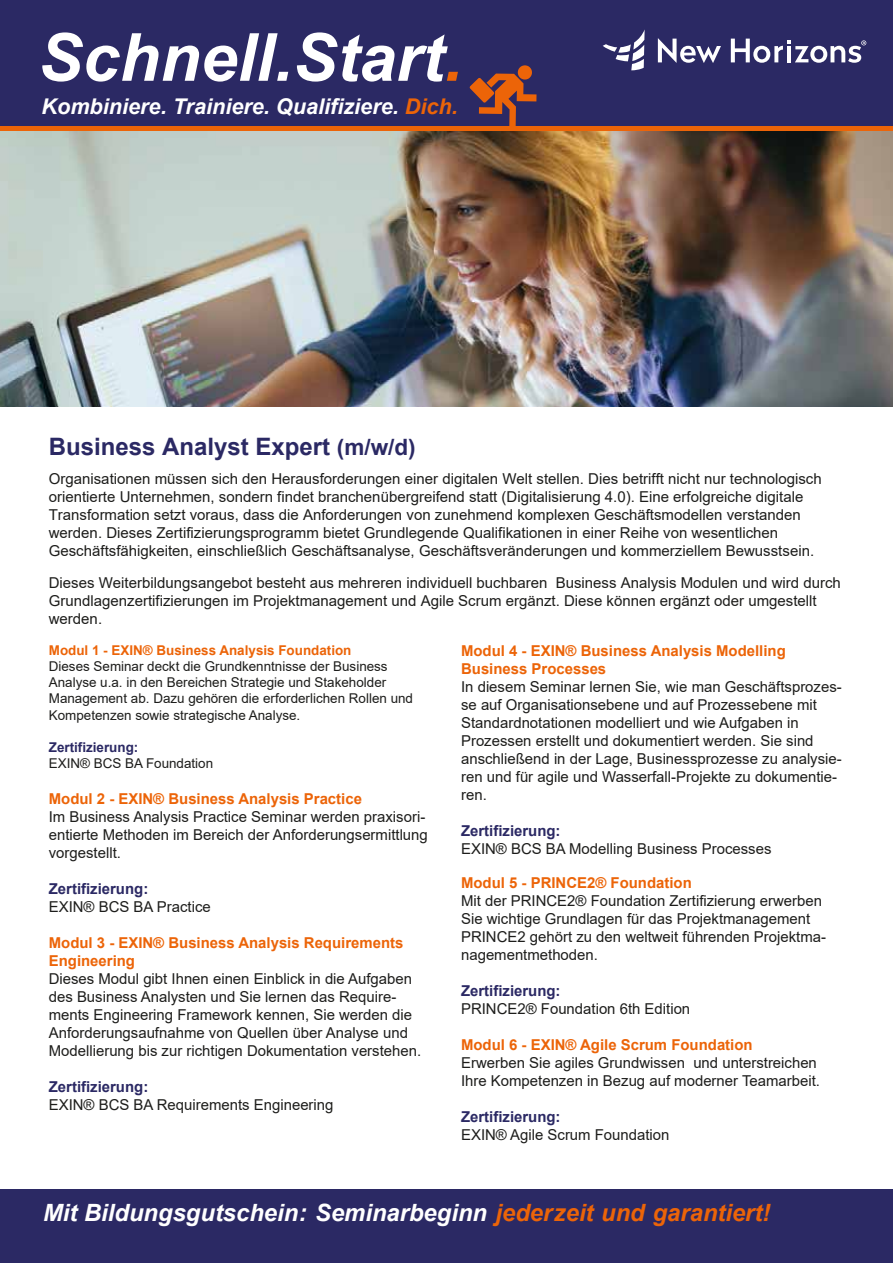
<style>
.page{position:relative;width:893px;height:1263px;background:#fff}
.page>*{position:absolute;margin:0;border:0;box-sizing:border-box;transform-origin:0 0}
.t1{font:italic 700 66.45px "Arial";color:#fff}
.t2{font:700 24px "Arial";color:#2b2964}
.t3{font:italic 700 23.85px "Arial";color:#fff}
.t4{font:italic 700 21.6px "Arial";color:#fff}
.t5{font:15px/18px "Arial";color:#1d1d1b}
.t6{font:700 15px/18px "Arial";color:#ec6408}
.t7{font:700 15px "Arial";color:#2b2964}
.t8{font:13.5px/16.2px "Arial";color:#1d1d1b}
.t9{font:700 13.5px "Arial";color:#ec6408}
.t10{font:700 13.5px "Arial";color:#2b2964}
.s1{color:#ec6408}
.s2{font-size:22.5px}
</style>
<div class="page">
<div style="left:0;top:1190px;width:893px;height:73px;background:#2b2964"></div>
<img style="left:0;top:131px;width:893px;height:275px">
<div style="left:0;top:0;width:893px;height:127px;background:#2b2964"></div>
<svg style="left:470px;top:65px;width:66px;height:61px"></svg>
<div style="left:0;top:126px;width:893px;height:5px;background:#ec6408"></div>
<svg style="left:658px;top:38px;width:63px;height:25px"></svg>
<svg style="left:731px;top:39px;width:135px;height:24px"></svg>
<svg style="left:603px;top:29px;width:42px;height:41px"></svg>
<h1 class="t1" style="left:38px;top:13px;width:426px">Schnell.Start<span class="s1">.</span></h1>
<h3 class="t4" style="left:41px;top:92px;width:418px">Kombiniere. Trainiere. Qualifiziere. <span class="s1">Dich.</span></h3>
<h2 class="t2" style="left:49px;top:429px;width:368px">Business Analyst Expert <span class="s2">(m/w/d)</span></h2>
<p class="t5" style="left:49px;top:469px;width:774px">Organisationen müssen sich den Herausforderungen einer digitalen Welt stellen. Dies betrifft nicht nur technologisch orientierte Unternehmen, sondern findet branchenübergreifend statt (Digitalisierung 4.0). Eine erfolgreiche digitale Transformation setzt voraus, dass die Anforderungen von zunehmend komplexen Geschäftsmodellen verstanden werden. Dieses Zertifizierungsprogramm bietet Grundlegende Qualifikationen in einer Reihe von wesentlichen Geschäftsfähigkeiten, einschließlich Geschäftsanalyse, Geschäftsveränderungen und kommerziellem Bewusstsein.</p>
<p class="t5" style="left:49px;top:574px;width:793px">Dieses Weiterbildungsangebot besteht aus mehreren individuell buchbaren Business Analysis Modulen und wird durch<br>Grundlagenzertifizierungen im Projektmanagement und Agile Scrum ergänzt. Diese können ergänzt oder umgestellt werden.</p>
<p class="t9" style="left:49px;top:641px;width:304px">Modul 1 - EXIN® Business Analysis Foundation</p>
<p class="t8" style="left:49px;top:658px;width:366px">Dieses Seminar deckt die Grundkenntnisse der Business Analyse u.a. in den Bereichen Strategie und Stakeholder Management ab. Dazu gehören die erforderlichen Rollen und Kompetenzen sowie strategische Analyse.</p>
<p class="t10" style="left:49px;top:738px;width:91px">Zertifizierung:</p>
<p class="t8" style="left:49px;top:755px;width:166px">EXIN® BCS BA Foundation</p>
<p class="t6" style="left:49px;top:790px;width:315px">Modul 2 - EXIN® Business Analysis Practice</p>
<p class="t5" style="left:49px;top:808px;width:381px">Im Business Analysis Practice Seminar werden praxisori&shy;entierte Methoden im Bereich der Anforderungsermittlung vorgestellt.</p>
<p class="t7" style="left:49px;top:878px;width:101px">Zertifizierung:</p>
<p class="t5" style="left:49px;top:898px;width:163px">EXIN® BCS BA Practice</p>
<p class="t6" style="left:49px;top:934px;width:356px">Modul 3 - EXIN® Business Analysis Requirements<br>Engineering</p>
<p class="t5" style="left:49px;top:970px;width:374px">Dieses Modul gibt Ihnen einen Einblick in die Aufgaben des Business Analysten und Sie lernen das Require&shy;ments Engineering Framework kennen, Sie werden die Anforderungsaufnahme von Quellen über Analyse und Modellierung bis zur richtigen Dokumentation verstehen.</p>
<p class="t7" style="left:49px;top:1076px;width:101px">Zertifizierung:</p>
<p class="t5" style="left:49px;top:1096px;width:286px">EXIN® BCS BA Requirements Engineering</p>
<p class="t6" style="left:461px;top:642px;width:326px">Modul 4 - EXIN® Business Analysis Modelling<br>Business Processes</p>
<p class="t5" style="left:461px;top:678px;width:382px">In diesem Seminar lernen Sie, wie man Geschäftsprozes&shy;se auf Organisationsebene und auf Prozessebene mit Standardnotationen modelliert und wie Aufgaben in Prozessen erstellt und dokumentiert werden. Sie sind anschließend in der Lage, Businessprozesse zu analysie&shy;ren und für agile und Wasserfall-Projekte zu dokumentie&shy;ren.</p>
<p class="t7" style="left:461px;top:820px;width:101px">Zertifizierung:</p>
<p class="t5" style="left:461px;top:840px;width:312px">EXIN® BCS BA Modelling Business Processes</p>
<p class="t6" style="left:461px;top:874px;width:232px">Modul 5 - PRINCE2® Foundation</p>
<p class="t5" style="left:461px;top:892px;width:366px">Mit der PRINCE2® Foundation Zertifizierung erwerben Sie wichtige Grundlagen für das Projektmanagement PRINCE2 gehört zu den weltweit führenden Projektma&shy;nagementmethoden.</p>
<p class="t7" style="left:461px;top:980px;width:101px">Zertifizierung:</p>
<p class="t5" style="left:461px;top:1000px;width:231px">PRINCE2® Foundation 6th Edition</p>
<p class="t6" style="left:461px;top:1036px;width:293px">Modul 6 - EXIN® Agile Scrum Foundation</p>
<p class="t5" style="left:461px;top:1054px;width:360px">Erwerben Sie agiles Grundwissen und unterstreichen<br>Ihre Kompetenzen in Bezug auf moderner Teamarbeit.</p>
<p class="t7" style="left:461px;top:1106px;width:101px">Zertifizierung:</p>
<p class="t5" style="left:461px;top:1126px;width:210px">EXIN® Agile Scrum Foundation</p>
<h3 class="t3" style="left:43px;top:1197px;width:729px">Mit Bildungsgutschein: Seminarbeginn <span class="s1">jederzeit und garantiert!</span></h3>
</div>
